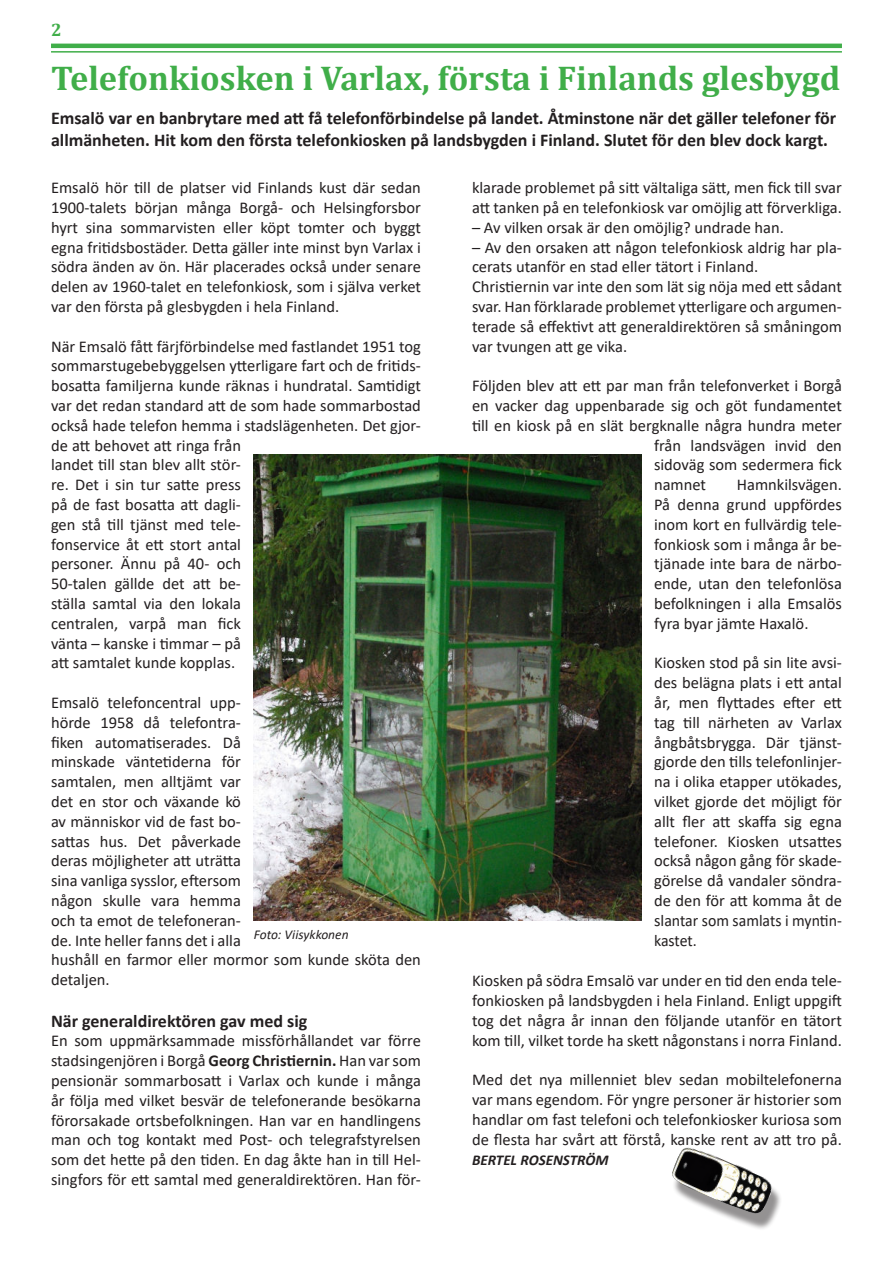
<style>
.page{position:relative;width:893px;height:1263px;background:#fff}
.page>*{position:absolute;margin:0;border:0;box-sizing:border-box;transform-origin:0 0}
.t1{font:700 34.5px "Cambria";color:#40ae49}
.t2{font:700 18px/21.6px "Calibri";color:#231f20}
.t3{font:700 18px "Cambria";color:#40ae49}
.t4{font:16.5px/19.8px "Calibri";color:#231f20;text-align:justify}
.t5{font:italic 700 15px "Calibri";color:#231f20}
.t6{font:italic 13.5px "Calibri";color:#231f20}
.s1{font-weight:700}
</style>
<div class="page">
<hr style="left:51px;top:44px;width:791px;height:4px;background:#40ae49">
<hr style="left:51px;top:51px;width:791px;height:2px;background:#40ae49">
<img style="left:254px;top:454px;width:387px;height:466px">
<div style="left:672px;top:1154px;width:110px;height:76px;background:#231f20;opacity:.49"></div>
<img style="left:672px;top:1147px;width:92px;height:66px">
<p class="t3" style="left:51px;top:19px;width:12px">2</p>
<h1 class="t1" style="left:51px;top:59px;width:791px">Telefonkiosken i Varlax, första i Finlands glesbygd</h1>
<p class="t2" style="left:51px;top:107px;width:787px">Emsalö var en banbrytare med att få telefonförbindelse på landet. Åtminstone när det gäller telefoner för allmänheten. Hit kom den första telefonkiosken på landsbygden i Finland. Slutet för den blev dock kargt.</p>
<p class="t4" style="left:51px;top:177px;width:371px">Emsalö hör till de platser vid Finlands kust där sedan 1900-talets början många Borgå- och Helsingforsbor hyrt sina sommarvisten eller köpt tomter och byggt egna fritidsbostäder. Detta gäller inte minst byn Varlax i södra änden av ön. Här placerades också under senare delen av 1960-talet en telefonkiosk, som i själva verket var den första på glesbygden i hela Finland.</p>
<p class="t4" style="left:51px;top:336px;width:371px;text-align:left">När Emsalö fått färjförbindelse med fastlandet 1951 tog sommarstugebebyggelsen ytterligare fart och de fritids&shy;bosatta familjerna kunde räknas i hundratal. Samtidigt var det redan standard att de som hade sommarbostad också hade telefon hemma i stadslägenheten. Det gjor&shy;de att behovet att ringa från<br>landet till stan blev allt stör-<br>re. Det i sin tur satte press<br>på de fast bosatta att dagli-<br>gen stå till tjänst med tele-<br>fonservice åt ett stort antal<br>personer. Ännu på 40- och<br>50-talen gällde det att be-<br>ställa samtal via den lokala<br>centralen, varpå man fick<br>vänta – kanske i timmar – på<br>att samtalet kunde kopplas.</p>
<p class="t4" style="left:51px;top:693px;width:371px;text-align:left">Emsalö telefoncentral upp-<br>hörde 1958 då telefontra-<br>fiken automatiserades. Då<br>minskade väntetiderna för<br>samtalen, men alltjämt var<br>det en stor och växande kö<br>av människor vid de fast bo-<br>sattas hus. Det påverkade<br>deras möjligheter att uträtta<br>sina vanliga sysslor, eftersom<br>någon skulle vara hemma<br>och ta emot de telefoneran-<br>de. Inte heller fanns det i alla<br>hushåll en farmor eller mormor som kunde sköta den detaljen.</p>
<p class="t2" style="left:51px;top:1009px;width:258px">När generaldirektören gav med sig</p>
<p class="t4" style="left:51px;top:1031px;width:371px">En som uppmärksammade missförhållandet var förre stadsingenjören i Borgå <span class="s1">Georg Christiernin.</span> Han var som pensionär sommarbosatt i Varlax och kunde i många år följa med vilket besvär de telefonerande besökarna förorsakade ortsbefolkningen. Han var en handlingens man och tog kontakt med Post- och telegrafstyrelsen som det hette på den tiden. En dag åkte han in till Hel&shy;singfors för ett samtal med generaldirektören. Han för-</p>
<p class="t4" style="left:472px;top:177px;width:371px">klarade problemet på sitt vältaliga sätt, men fick till svar att tanken på en telefonkiosk var omöjlig att förverkliga.</p>
<p class="t4" style="left:472px;top:218px;width:313px">– Av vilken orsak är den omöjlig? undrade han.</p>
<p class="t4" style="left:472px;top:237px;width:371px;text-align:left">– Av den orsaken att någon telefonkiosk aldrig har pla&shy;cerats utanför en stad eller tätort i Finland.<br>Christiernin var inte den som lät sig nöja med ett sådant svar. Han förklarade problemet ytterligare och argumen&shy;terade så effektivt att generaldirektören så småningom var tvungen att ge vika.</p>
<p class="t4" style="left:472px;top:375px;width:371px">Följden blev att ett par man från telefonverket i Borgå</p>
<p class="t4" style="left:472px;top:396px;width:371px">en vacker dag uppenbarade sig och göt fundamentet</p>
<p class="t4" style="left:472px;top:415px;width:371px">till en kiosk på en slät bergknalle några hundra meter</p>
<p class="t4" style="left:654px;top:436px;width:189px">från landsvägen invid den</p>
<p class="t4" style="left:654px;top:454px;width:189px">sidoväg som sedermera fick</p>
<p class="t4" style="left:654px;top:474px;width:54px">namnet</p>
<p class="t4" style="left:654px;top:474px;width:189px;text-indent:83px">Hamnkilsvägen.<br>På denna grund uppfördes inom kort en fullvärdig tele&shy;fonkiosk som i många år be&shy;tjänade inte bara de närbo&shy;ende, utan den telefonlösa befolkningen i alla Emsalös fyra byar jämte Haxalö.</p>
<p class="t4" style="left:654px;top:653px;width:189px">Kiosken stod på sin lite avsi&shy;des belägna plats i ett antal år, men flyttades efter ett tag till närheten av Varlax ångbåtsbrygga. Där tjänst&shy;gjorde den tills telefonlinjer&shy;na i olika etapper utökades, vilket gjorde det möjligt för allt fler att skaffa sig egna telefoner. Kiosken utsattes också någon gång för skade&shy;görelse då vandaler söndra&shy;de den för att komma åt de slantar som samlats i myntin&shy;kastet.</p>
<p class="t4" style="left:472px;top:970px;width:371px">Kiosken på södra Emsalö var under en tid den enda tele&shy;fonkiosken på landsbygden i hela Finland. Enligt uppgift tog det några år innan den följande utanför en tätort kom till, vilket torde ha skett någonstans i norra Finland.</p>
<p class="t4" style="left:472px;top:1070px;width:371px">Med det nya millenniet blev sedan mobiltelefonerna var mans egendom. För yngre personer är historier som handlar om fast telefoni och telefonkiosker kuriosa som de flesta har svårt att förstå, kanske rent av att tro på.</p>
<p class="t5" style="left:472px;top:1151px;width:138px">BERTEL ROSENSTRÖM</p>
<p class="t6" style="left:254px;top:930px;width:96px">Foto: Viisykkonen</p>
</div>
